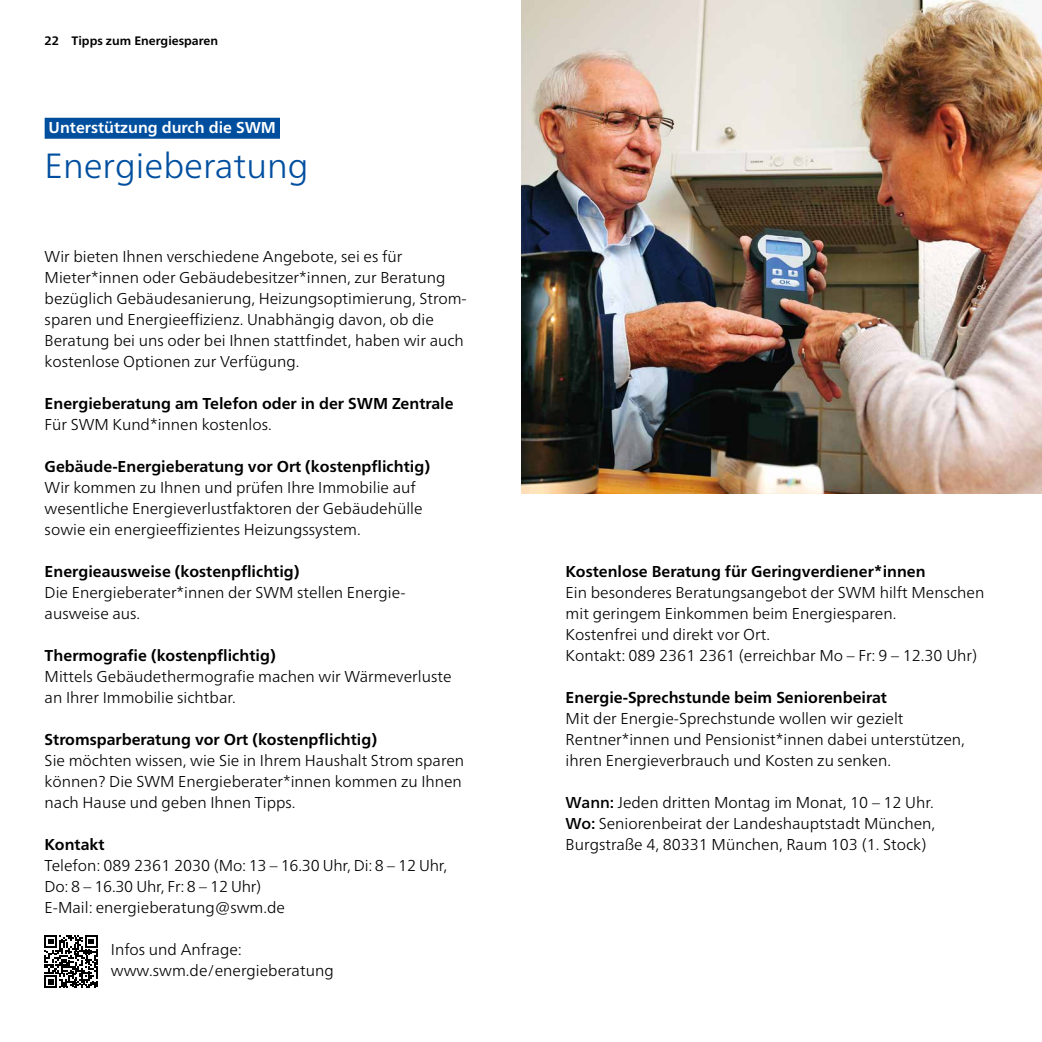
<style>
.page{position:relative;width:1042px;height:1042px;background:#fff}
.page>*{position:absolute;margin:0;border:0;box-sizing:border-box;transform-origin:0 0}
.t1{font:300 35px "Frutiger Neue LT Pro";color:#004f9f}
.t2{font:300 15.75px/21px "Frutiger Neue LT Pro";color:#000}
.t3{font:700 15.75px "Frutiger Neue LT Pro";color:#000}
.t4{font:700 15.75px "Frutiger Neue LT Pro";color:#fff}
.t5{font:700 12.25px "Frutiger Neue LT Pro";color:#000}
.s1{font-weight:500}
</style>
<div class="page">
<img style="left:521px;top:0;width:521px;height:493px">
<div style="left:45px;top:118px;width:235px;height:21px;background:#004f9f"></div>
<svg style="left:45px;top:935px;width:52px;height:53px"></svg>
<p class="t5" style="left:45px;top:33px;width:175px">22 Tipps zum Energiesparen</p>
<p class="t4" style="left:49px;top:119px;width:229px">Unterstützung durch die SWM</p>
<h1 class="t1" style="left:45px;top:145px;width:265px">Energieberatung</h1>
<p class="t2" style="left:45px;top:246px;width:424px">Wir bieten Ihnen verschiedene Angebote, sei es für Mieter*innen oder Gebäudebesitzer*innen, zur Beratung bezüglich Gebäudesanierung, Heizungsoptimierung, Strom&shy;sparen und Energieeffizienz. Unabhängig davon, ob die Beratung bei uns oder bei Ihnen stattfindet, haben wir auch kostenlose Optionen zur Verfügung.</p>
<p class="t3" style="left:45px;top:394px;width:410px">Energieberatung am Telefon oder in der SWM Zentrale</p>
<p class="t2" style="left:45px;top:414px;width:229px">Für SWM Kund*innen kostenlos.</p>
<p class="t3" style="left:45px;top:457px;width:387px">Gebäude-Energieberatung vor Ort (kostenpflichtig)</p>
<p class="t2" style="left:45px;top:477px;width:379px">Wir kommen zu Ihnen und prüfen Ihre Immobilie auf wesentliche Energieverlustfaktoren der Gebäudehülle sowie ein energieeffizientes Heizungssystem.</p>
<p class="t3" style="left:45px;top:562px;width:256px">Energieausweise (kostenpflichtig)</p>
<p class="t2" style="left:45px;top:582px;width:362px">Die Energieberater*innen der SWM stellen Energie&shy;ausweise aus.</p>
<p class="t3" style="left:45px;top:646px;width:233px">Thermografie (kostenpflichtig)</p>
<p class="t2" style="left:45px;top:666px;width:408px">Mittels Gebäudethermografie machen wir Wärmeverluste an Ihrer Immobilie sichtbar.</p>
<p class="t3" style="left:45px;top:730px;width:334px">Stromsparberatung vor Ort (kostenpflichtig)</p>
<p class="t2" style="left:45px;top:750px;width:421px">Sie möchten wissen, wie Sie in Ihrem Haushalt Strom sparen können? Die SWM Energieberater*innen kommen zu Ihnen nach Hause und geben Ihnen Tipps.</p>
<p class="t3" style="left:45px;top:835px;width:61px">Kontakt</p>
<p class="t2" style="left:45px;top:855px;width:404px">Telefon: 089 2361 2030 (Mo: 13 – 16.30 Uhr, Di: 8 – 12 Uhr,<br>Do: 8 – 16.30 Uhr, Fr: 8 – 12 Uhr)<br>E-Mail: energieberatung@swm.de</p>
<p class="t2" style="left:111px;top:939px;width:224px">Infos und Anfrage: www.swm.de/energieberatung</p>
<p class="t3" style="left:566px;top:562px;width:361px">Kostenlose Beratung für Geringverdiener*innen</p>
<p class="t2" style="left:566px;top:582px;width:420px">Ein besonderes Beratungsangebot der SWM hilft Menschen mit geringem Einkommen beim Energiesparen.<br>Kostenfrei und direkt vor Ort.<br>Kontakt: 089 2361 2361 (erreichbar Mo – Fr: 9 – 12.30 Uhr)</p>
<p class="t3" style="left:566px;top:688px;width:323px">Energie-Sprechstunde beim Seniorenbeirat</p>
<p class="t2" style="left:566px;top:708px;width:401px">Mit der Energie-Sprechstunde wollen wir gezielt<br>Rentner*innen und Pensionist*innen dabei unterstützen, ihren Energieverbrauch und Kosten zu senken.</p>
<p class="t2" style="left:566px;top:792px;width:371px;text-align:justify"><span class="s1">Wann:</span> Jeden dritten Montag im Monat, 10 – 12 Uhr.<br><span class="s1">Wo:</span> Seniorenbeirat der Landeshauptstadt München, Burgstraße 4, 80331 München, Raum 103 (1. Stock)</p>
</div>
